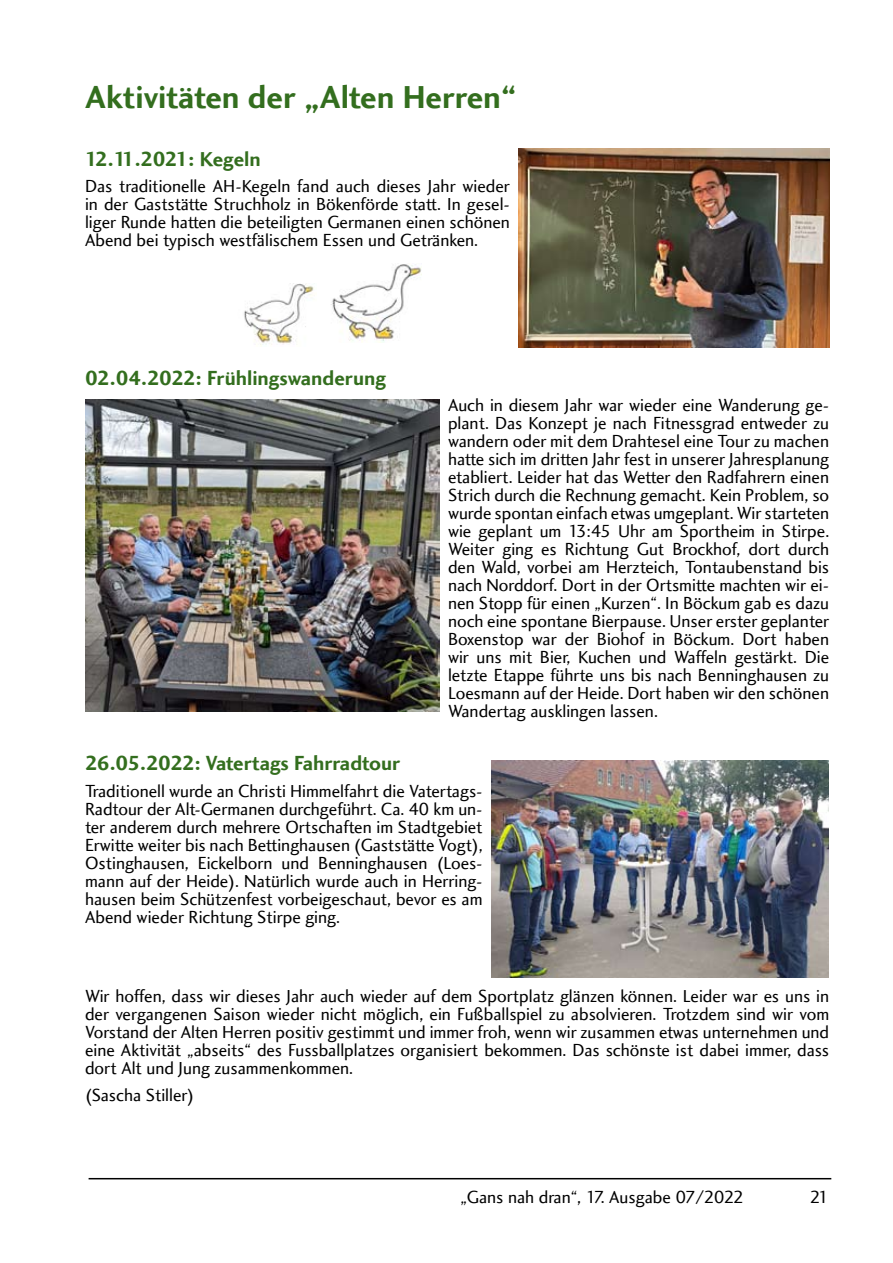
<style>
.page{position:relative;width:893px;height:1263px;background:#fff}
.page>*{position:absolute;margin:0;border:0;box-sizing:border-box;transform-origin:0 0}
.t1{font:33px "Charlotte Sans Bold Plain";color:#336e1e}
.t2{font:21px "Charlotte Sans Bold Plain";color:#336e1e}
.t3{font:21px "Charlotte Sans Bold Plain";letter-spacing:-.03em;color:#336e1e}
.t4{font:18px/18px "Charlotte Sans Book Plain";color:#000;text-align:justify}
</style>
<div class="page">
<hr style="left:89px;top:1178px;width:742px;height:1px;background:#000">
<img style="left:518px;top:149px;width:311px;height:198px">
<img style="left:491px;top:760px;width:337px;height:217px">
<img style="left:85px;top:400px;width:354px;height:311px">
<img style="left:331px;top:264px;width:91px;height:78px">
<img style="left:244px;top:284px;width:70px;height:62px">
<h1 class="t1" style="left:85px;top:78px;width:433px">Aktivitäten der „Alten Herren“</h1>
<p class="t3" style="left:85px;top:147px;width:177px">12.11.2021: Kegeln</p>
<p class="t4" style="left:85px;top:178px;width:426px">Das traditionelle AH-Kegeln fand auch dieses Jahr wieder in der Gaststätte Struchholz in Bökenförde statt. In gesel&shy;liger Runde hatten die beteiligten Germanen einen schönen Abend bei typisch westfälischem Essen und Getränken.</p>
<p class="t2" style="left:85px;top:366px;width:302px">02.04.2022: Frühlingswanderung</p>
<p class="t4" style="left:448px;top:397px;width:383px">Auch in diesem Jahr war wieder eine Wanderung ge&shy;plant. Das Konzept je nach Fitnessgrad entweder zu wandern oder mit dem Drahtesel eine Tour zu machen hatte sich im dritten Jahr fest in unserer Jahresplanung etabliert. Leider hat das Wetter den Radfahrern einen Strich durch die Rechnung gemacht. Kein Problem, so wurde spontan einfach etwas umgeplant. Wir starteten wie geplant um 13:45 Uhr am Sportheim in Stirpe.<br>Weiter ging es Richtung Gut Brockhof, dort durch den Wald, vorbei am Herzteich, Tontaubenstand bis nach Norddorf. Dort in der Ortsmitte machten wir ei&shy;nen Stopp für einen „Kurzen“. In Böckum gab es dazu noch eine spontane Bierpause. Unser erster geplanter Boxenstop war der Biohof in Böckum. Dort haben wir uns mit Bier, Kuchen und Waffeln gestärkt. Die letzte Etappe führte uns bis nach Benninghausen zu Loesmann auf der Heide. Dort haben wir den schönen Wandertag ausklingen lassen.</p>
<p class="t2" style="left:85px;top:751px;width:317px">26.05.2022: Vatertags Fahrradtour</p>
<p class="t4" style="left:85px;top:782px;width:399px">Traditionell wurde an Christi Himmelfahrt die Vatertags-Radtour der Alt-Germanen durchgeführt. Ca. 40 km un&shy;ter anderem durch mehrere Ortschaften im Stadtgebiet Erwitte weiter bis nach Bettinghausen (Gaststätte Vogt), Ostinghausen, Eickelborn und Benninghausen (Loes&shy;mann auf der Heide). Natürlich wurde auch in Herring&shy;hausen beim Schützenfest vorbeigeschaut, bevor es am Abend wieder Richtung Stirpe ging.</p>
<p class="t4" style="left:85px;top:988px;width:746px">Wir hoffen, dass wir dieses Jahr auch wieder auf dem Sportplatz glänzen können. Leider war es uns in der vergangenen Saison wieder nicht möglich, ein Fußballspiel zu absolvieren. Trotzdem sind wir vom Vorstand der Alten Herren positiv gestimmt und immer froh, wenn wir zusammen etwas unternehmen und eine Aktivität „abseits“ des Fussballplatzes organisiert bekommen. Das schönste ist dabei immer, dass dort Alt und Jung zusammenkommen.</p>
<p class="t4" style="left:85px;top:1086px;width:111px">(Sascha Stiller)</p>
<p class="t4" style="left:460px;top:1189px;width:285px">„Gans nah dran“, 17. Ausgabe 07/2022</p>
<p class="t4" style="left:810px;top:1189px;width:21px">21</p>
</div>
